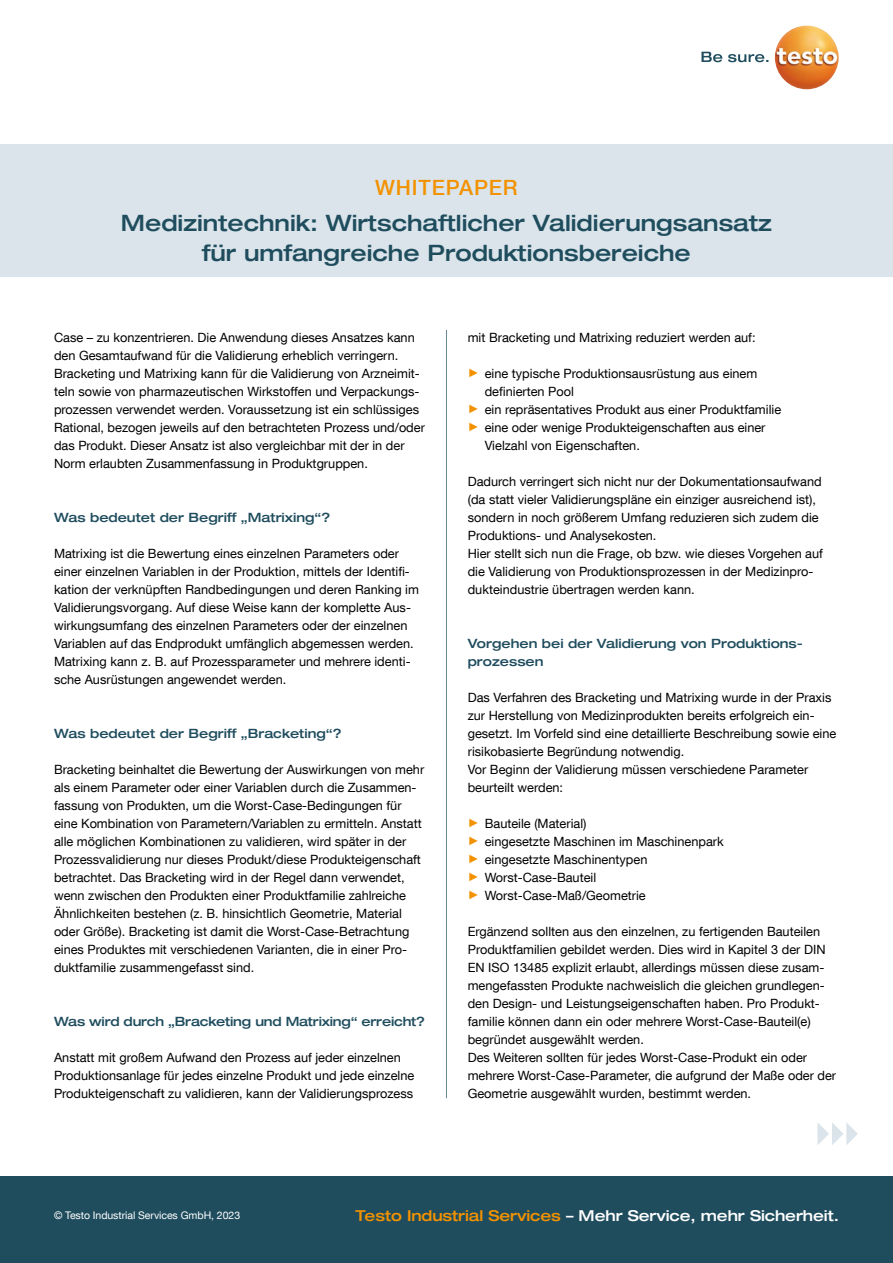
<style>
.page{position:relative;width:893px;height:1263px;background:#fff}
.page>*{position:absolute;margin:0;border:0;box-sizing:border-box;transform-origin:0 0}
.t1{font:500 expanded 22.5px/30px "Helvetica Neue LT Com";color:#1f4d5e;text-align:center}
.t2{font:500 21px "Helvetica Neue LT Com";letter-spacing:.04em;color:#f39200}
.t3{font:500 expanded 15px "Helvetica Neue LT Com";letter-spacing:-.005em;color:#fff}
.t4{font:12.75px/18px "Helvetica Neue LT Com";color:#000}
.t5{font:500 expanded 12.75px/18px "Helvetica Neue LT Com";color:#1f4d5e}
.t6{font:10.5px "Helvetica Neue LT Com";letter-spacing:-.005em;color:#fff}
.s1{font-family:"Arial";font-weight:900;font-size:12px;color:#f39200}
.s2{color:#f39200}
</style>
<div class="page">
<div style="left:0;top:1176px;width:893px;height:87px;background:#1f4d5e"></div>
<svg style="left:701px;top:52px;width:67px;height:10px"></svg>
<img style="left:775px;top:26px;width:64px;height:63px;border-radius:32px">
<div style="left:0;top:144px;width:893px;height:133px;background:#dae4ea"></div>
<svg style="left:817px;top:1123px;width:41px;height:22px"></svg>
<hr style="left:446px;top:330px;width:1px;height:768px;background:#648798">
<h2 class="t2" style="left:375px;top:175px;width:144px">WHITEPAPER</h2>
<h1 class="t1" style="left:121px;top:207px;width:653px">Medizintechnik: Wirtschaftlicher Validierungsansatz für umfangreiche Produktionsbereiche</h1>
<p class="t4" style="left:54px;top:328px;width:372px">Case – zu konzentrieren. Die Anwendung dieses Ansatzes kann den Gesamtaufwand für die Validierung erheblich verringern.<br>Bracketing und Matrixing kann für die Validierung von Arzneimit&shy;teln sowie von pharmazeutischen Wirkstoffen und Verpackungs&shy;prozessen verwendet werden. Voraussetzung ist ein schlüssiges Rational, bezogen jeweils auf den betrachteten Prozess und/oder das Produkt. Dieser Ansatz ist also vergleichbar mit der in der Norm erlaubten Zusammenfassung in Produktgruppen.</p>
<p class="t5" style="left:54px;top:508px;width:278px">Was bedeutet der Begriff „Matrixing“?</p>
<p class="t4" style="left:54px;top:544px;width:366px">Matrixing ist die Bewertung eines einzelnen Parameters oder einer einzelnen Variablen in der Produktion, mittels der Identifi&shy;kation der verknüpften Randbedingungen und deren Ranking im Validierungsvorgang. Auf diese Weise kann der komplette Aus&shy;wirkungsumfang des einzelnen Parameters oder der einzelnen Variablen auf das Endprodukt umfänglich abgemessen werden.<br>Matrixing kann z. B. auf Prozessparameter und mehrere identi&shy;sche Ausrüstungen angewendet werden.</p>
<p class="t5" style="left:54px;top:724px;width:289px">Was bedeutet der Begriff „Bracketing“?</p>
<p class="t4" style="left:54px;top:760px;width:372px">Bracketing beinhaltet die Bewertung der Auswirkungen von mehr als einem Parameter oder einer Variablen durch die Zusammen&shy;fassung von Produkten, um die Worst-Case-Bedingungen für eine Kombination von Parametern/Variablen zu ermitteln. Anstatt alle möglichen Kombinationen zu validieren, wird später in der Prozessvalidierung nur dieses Produkt/diese Produkteigenschaft betrachtet. Das Bracketing wird in der Regel dann verwendet, wenn zwischen den Produkten einer Produktfamilie zahlreiche Ähnlichkeiten bestehen (z. B. hinsichtlich Geometrie, Material oder Größe). Bracketing ist damit die Worst-Case-Betrachtung eines Produktes mit verschiedenen Varianten, die in einer Pro&shy;duktfamilie zusammengefasst sind.</p>
<p class="t5" style="left:54px;top:1012px;width:373px">Was wird durch „Bracketing und Matrixing“ erreicht?</p>
<p class="t4" style="left:54px;top:1048px;width:362px">Anstatt mit großem Aufwand den Prozess auf jeder einzelnen<br>Produktionsanlage für jedes einzelne Produkt und jede einzelne<br>Produkteigenschaft zu validieren, kann der Validierungsprozess</p>
<p class="t4" style="left:468px;top:328px;width:289px">mit Bracketing und Matrixing reduziert werden auf:</p>
<p class="t4" style="left:468px;top:364px;width:291px"><span class="s1">►</span> eine typische Produktionsausrüstung aus einem</p>
<p class="t4" style="left:485px;top:382px;width:91px">definierten Pool</p>
<p class="t4" style="left:468px;top:400px;width:315px"><span class="s1">►</span> ein repräsentatives Produkt aus einer Produktfamilie</p>
<p class="t4" style="left:468px;top:418px;width:299px"><span class="s1">►</span> eine oder wenige Produkteigenschaften aus einer</p>
<p class="t4" style="left:485px;top:436px;width:157px">Vielzahl von Eigenschaften.</p>
<p class="t4" style="left:468px;top:472px;width:357px">Dadurch verringert sich nicht nur der Dokumentationsaufwand (da statt vieler Validierungspläne ein einziger ausreichend ist), sondern in noch größerem Umfang reduzieren sich zudem die Produktions- und Analysekosten.<br>Hier stellt sich nun die Frage, ob bzw. wie dieses Vorgehen auf die Validierung von Produktionsprozessen in der Medizinpro&shy;dukteindustrie übertragen werden kann.</p>
<p class="t5" style="left:468px;top:634px;width:337px">Vorgehen bei der Validierung von Produktions&shy;prozessen</p>
<p class="t4" style="left:468px;top:688px;width:370px">Das Verfahren des Bracketing und Matrixing wurde in der Praxis zur Herstellung von Medizinprodukten bereits erfolgreich ein&shy;gesetzt. Im Vorfeld sind eine detaillierte Beschreibung sowie eine risikobasierte Begründung notwendig.<br>Vor Beginn der Validierung müssen verschiedene Parameter beurteilt werden:</p>
<p class="t4" style="left:468px;top:814px;width:258px"><span class="s1">►</span> Bauteile (Material)<br><span class="s1">►</span> eingesetzte Maschinen im Maschinenpark <span class="s1">►</span> eingesetzte Maschinentypen<br><span class="s1">►</span> Worst-Case-Bauteil<br><span class="s1">►</span> Worst-Case-Maß/Geometrie</p>
<p class="t4" style="left:468px;top:922px;width:370px">Ergänzend sollten aus den einzelnen, zu fertigenden Bauteilen Produktfamilien gebildet werden. Dies wird in Kapitel 3 der DIN EN ISO 13485 explizit erlaubt, allerdings müssen diese zusam&shy;mengefassten Produkte nachweislich die gleichen grundlegen&shy;den Design- und Leistungseigenschaften haben. Pro Produkt&shy;familie können dann ein oder mehrere Worst-Case-Bauteil(e) begründet ausgewählt werden.<br>Des Weiteren sollten für jedes Worst-Case-Produkt ein oder mehrere Worst-Case-Parameter, die aufgrund der Maße oder der Geometrie ausgewählt wurden, bestimmt werden.</p>
<p class="t6" style="left:54px;top:1208px;width:188px">© Testo Industrial Services GmbH, 2023</p>
<p class="t3" style="left:355px;top:1206px;width:485px"><span class="s2">Testo Industrial Services</span> – Mehr Service, mehr Sicherheit.</p>
</div>
